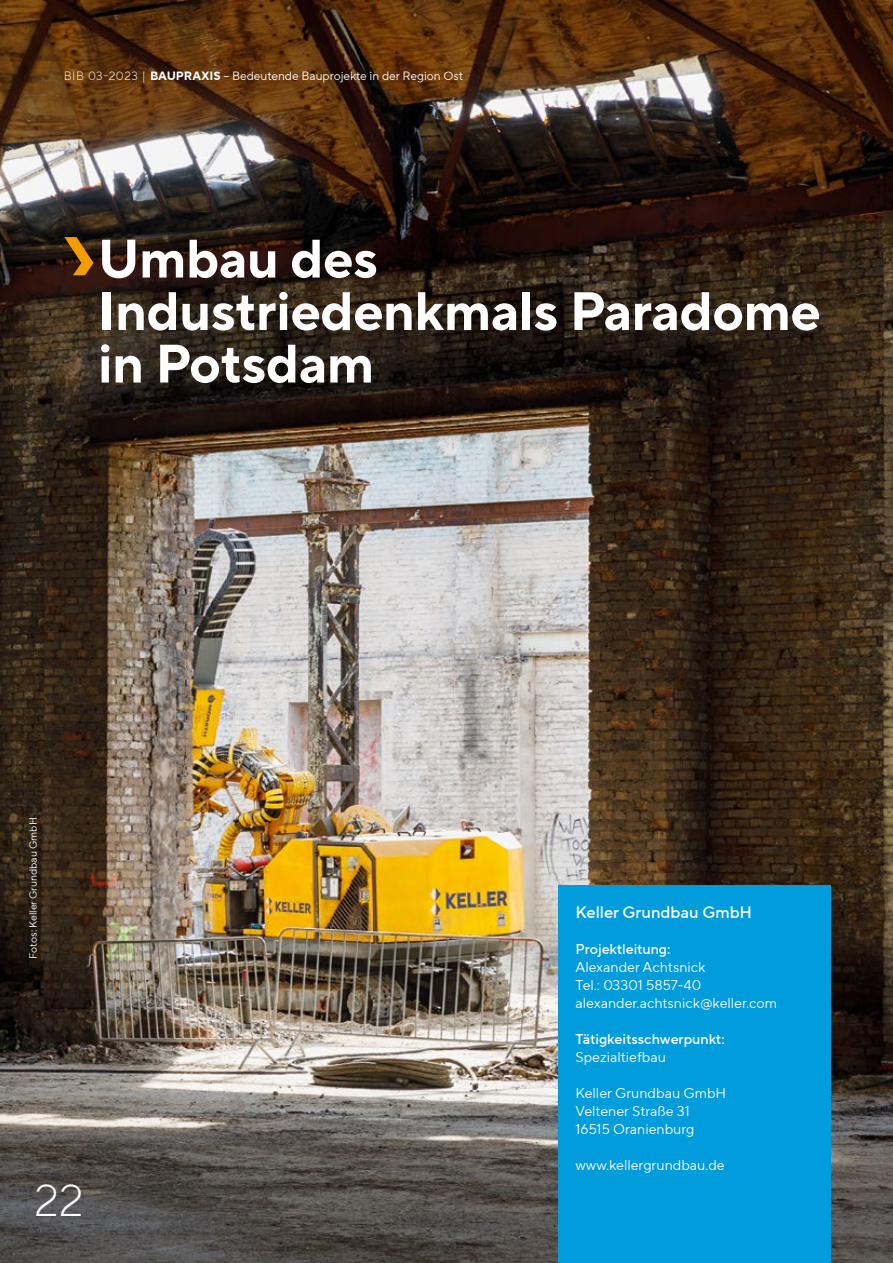
<style>
.page{position:relative;width:893px;height:1263px;background:#fff}
.page>*{position:absolute;margin:0;border:0;box-sizing:border-box;transform-origin:0 0}
.t1{font:700 54px/52.5px "TT Norms Pro";letter-spacing:-.01em;color:#fff}
.t2{font:300 45px "TT Norms Pro";color:#fff}
.t3{font:500 16.5px "TT Norms Pro";color:#fff}
.t4{font:14.25px/18px "TT Norms Pro";color:#fff}
.t5{font:500 14.25px "TT Norms Pro";color:#fff}
.t6{font:12px "TT Norms Pro";color:#fff}
.t7{font:10.5px "TT Norms Pro";color:#fff}
.s1{font-weight:300}
.s2{font-weight:700}
</style>
<div class="page">
<img style="left:0;top:0;width:893px;height:1263px">
<svg style="left:64px;top:237px;width:30px;height:38px"></svg>
<div style="left:558px;top:885px;width:273px;height:47px;background:#009cdc"></div>
<div style="left:558px;top:928px;width:273px;height:39px;background:#009cdc"></div>
<div style="left:558px;top:964px;width:273px;height:39px;background:#009cdc"></div>
<div style="left:558px;top:1000px;width:273px;height:39px;background:#009cdc"></div>
<div style="left:558px;top:1036px;width:273px;height:39px;background:#009cdc"></div>
<div style="left:558px;top:1072px;width:273px;height:39px;background:#009cdc"></div>
<div style="left:558px;top:1108px;width:273px;height:39px;background:#009cdc"></div>
<div style="left:558px;top:1144px;width:273px;height:39px;background:#009cdc"></div>
<div style="left:558px;top:1180px;width:273px;height:39px;background:#009cdc"></div>
<div style="left:558px;top:1216px;width:273px;height:39px;background:#009cdc"></div>
<div style="left:558px;top:1234px;width:273px;height:29px;background:#009cdc"></div>
<p class="t6" style="left:64px;top:67px;width:401px"><span class="s1">BIB 03-2023 |</span> <span class="s2">BAUPRAXIS</span> – Bedeutende Bauprojekte in der Region Ost</p>
<h1 class="t1" style="left:98px;top:233px;width:724px">Umbau des<br>Industriedenkmals Paradome in Potsdam</h1>
<p class="t7" style="left:26px;top:959px;width:143px;rotate:-90deg">Fotos: Keller Grundbau GmbH</p>
<h2 class="t2" style="left:34px;top:1169px;width:51px">22</h2>
<p class="t3" style="left:575px;top:900px;width:178px">Keller Grundbau GmbH</p>
<p class="t5" style="left:575px;top:939px;width:97px">Projektleitung:</p>
<p class="t4" style="left:575px;top:958px;width:203px">Alexander Achtsnick<br>Tel.: 03301 5857-40 alexander.achtsnick@keller.com</p>
<p class="t5" style="left:575px;top:1029px;width:151px">Tätigkeitsschwerpunkt:</p>
<p class="t4" style="left:575px;top:1048px;width:92px">Spezialtiefbau</p>
<p class="t4" style="left:575px;top:1084px;width:152px">Keller Grundbau GmbH<br>Veltener Straße 31<br>16515 Oranienburg</p>
<p class="t4" style="left:575px;top:1156px;width:151px">www.kellergrundbau.de</p>
</div>
